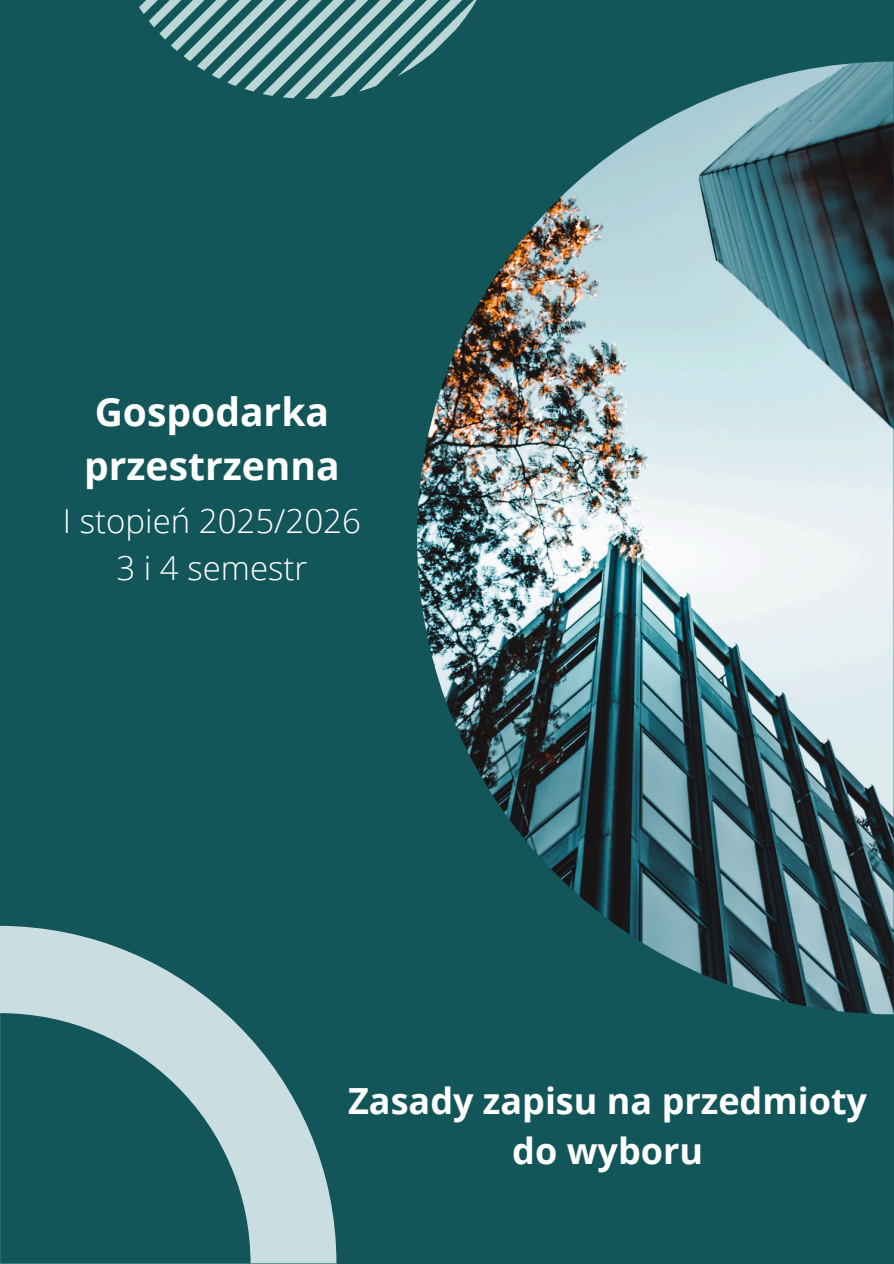
<style>
.page{position:relative;width:894px;height:1264px;background:#fff}
.page>*{position:absolute;margin:0;border:0;box-sizing:border-box;transform-origin:0 0}
.t1{font:700 39px/54px "Open Sans";color:#fff}
.t2{font:700 36px/49.5px "Open Sans";color:#fff;text-align:center}
.t3{font:300 33px "Open Sans";color:#fff}
</style>
<div class="page">
<div style="left:0;top:0;width:893px;height:1263px;background:#135659"></div>
<svg style="left:139px;top:0;width:338px;height:99px"></svg>
<svg style="left:0;top:925px;width:336px;height:338px;fill:#cadee2"></svg>
<svg style="left:0;top:1013px;width:250px;height:250px"></svg>
<img style="left:417px;top:62px;width:476px;height:952px">
<p class="t1" style="left:84px;top:384px;width:257px">Gospodarka przestrzenna</p>
<p class="t3" style="left:63px;top:498px;width:299px">I stopień 2025/2026</p>
<p class="t3" style="left:116px;top:544px;width:192px">3 i 4 semestr</p>
<h1 class="t2" style="left:348px;top:1075px;width:520px">Zasady zapisu na przedmioty do wyboru</h1>
</div>
